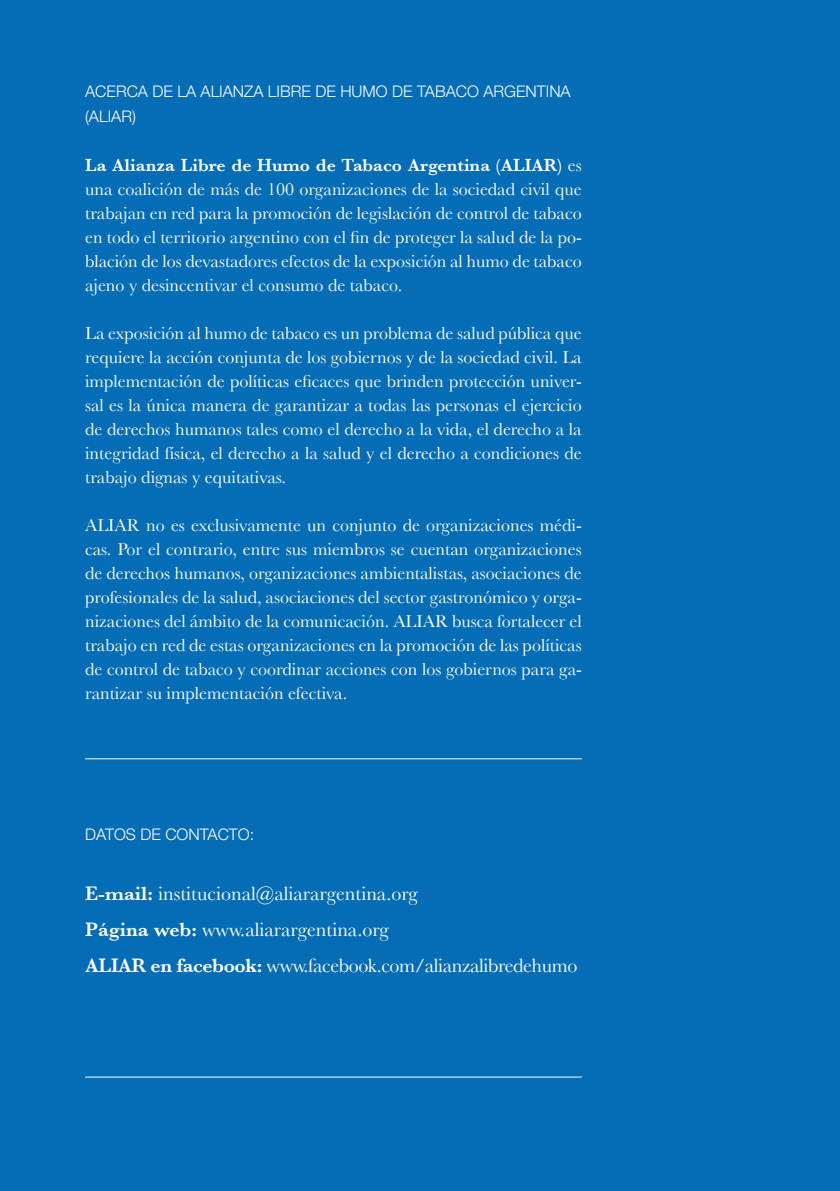
<style>
.page{position:relative;width:840px;height:1191px;background:#fff}
.page>*{position:absolute;margin:0;border:0;box-sizing:border-box;transform-origin:0 0}
.t1{font:20px/36px "Baskerville";color:#fff}
.t2{font:18px/24px "Baskerville";color:#fff;text-align:justify}
.t3{font:300 16px/25px "Helvetica Neue LT Std";color:#fff}
.s1{font-weight:600}
</style>
<div class="page">
<div style="left:0;top:0;width:839px;height:1191px;background:#056cb6"></div>
<hr style="left:85px;top:758px;width:496px;height:1px;background:#fff">
<hr style="left:85px;top:1076px;width:496px;height:1px;background:#fff">
<p class="t3" style="left:85px;top:78px;width:487px">ACERCA DE LA ALIANZA LIBRE DE HUMO DE TABACO ARGENTINA (ALIAR)</p>
<p class="t2" style="left:85px;top:152px;width:498px"><span class="s1">La Alianza Libre de Humo de Tabaco Argentina (ALIAR)</span> es una coalición de más de 100 organizaciones de la sociedad civil que trabajan en red para la promoción de legislación de control de tabaco en todo el territorio argentino con el fin de proteger la salud de la po&shy;blación de los devastadores efectos de la exposición al humo de tabaco ajeno y desincentivar el consumo de tabaco.</p>
<p class="t2" style="left:85px;top:320px;width:498px">La exposición al humo de tabaco es un problema de salud pública que requiere la acción conjunta de los gobiernos y de la sociedad civil. La implementación de políticas eficaces que brinden protección univer&shy;sal es la única manera de garantizar a todas las personas el ejercicio de derechos humanos tales como el derecho a la vida, el derecho a la integridad física, el derecho a la salud y el derecho a condiciones de trabajo dignas y equitativas.</p>
<p class="t2" style="left:85px;top:512px;width:498px">ALIAR no es exclusivamente un conjunto de organizaciones médi&shy;cas. Por el contrario, entre sus miembros se cuentan organizaciones de derechos humanos, organizaciones ambientalistas, asociaciones de profesionales de la salud, asociaciones del sector gastronómico y orga&shy;nizaciones del ámbito de la comunicación. ALIAR busca fortalecer el trabajo en red de estas organizaciones en la promoción de las políticas de control de tabaco y coordinar acciones con los gobiernos para ga&shy;rantizar su implementación efectiva.</p>
<p class="t3" style="left:85px;top:821px;width:170px">DATOS DE CONTACTO:</p>
<p class="t1" style="left:85px;top:875px;width:493px"><span class="s1">E-mail:</span> institucional@aliarargentina.org<br><span class="s1">Página web:</span> www.aliarargentina.org<br><span class="s1">ALIAR en facebook:</span> www.facebook.com/alianzalibredehumo</p>
</div>
